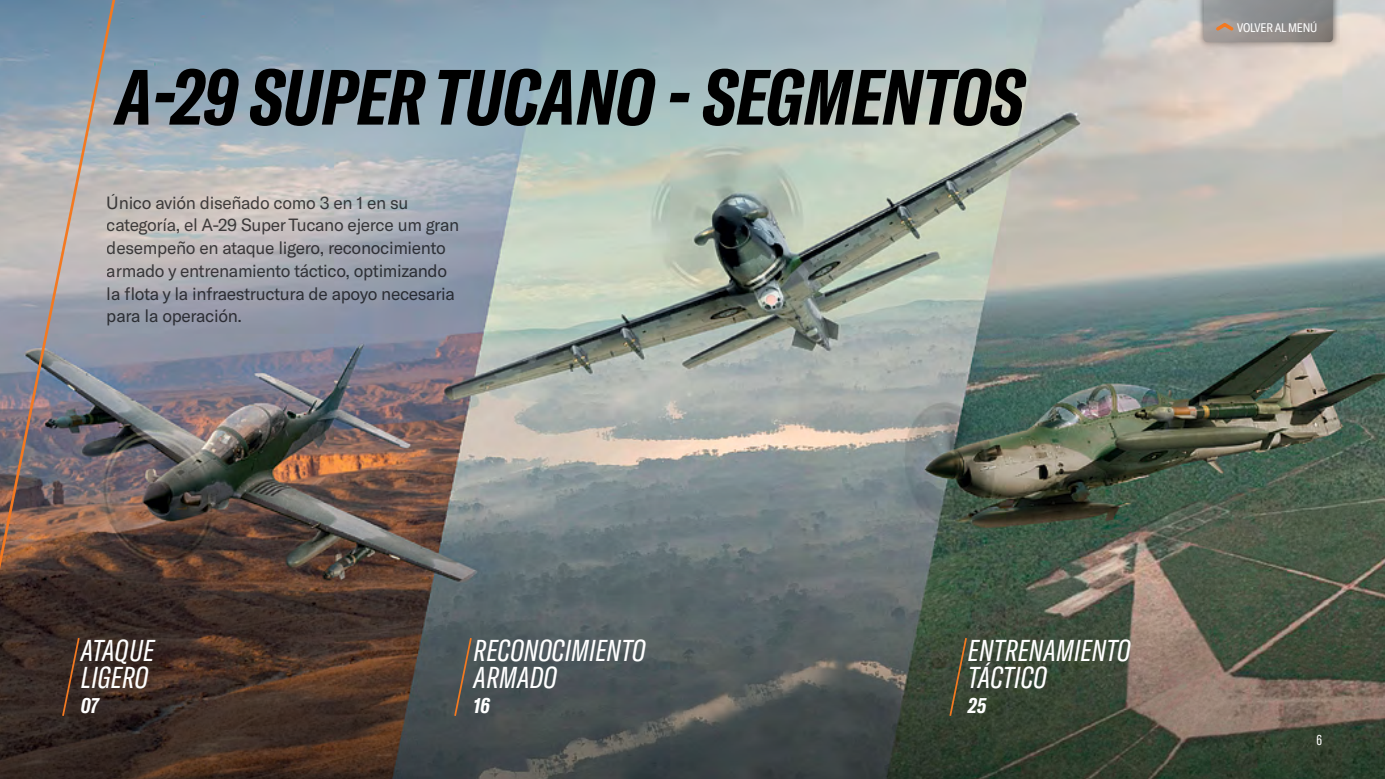
<style>
.page{position:relative;width:1385px;height:779px;background:#fff}
.page>*{position:absolute;margin:0;border:0;box-sizing:border-box;transform-origin:0 0}
.t1{font:italic 700 extra-condensed 77px "GT America";color:#000}
.t2{font:italic extra-condensed 29.75px/26.2px "GT America";letter-spacing:.01em;color:#fff}
.t3{font:italic 700 extra-condensed 21px "GT America";color:#fff}
.t4{font:17.5px/22.8px "GT America";letter-spacing:-.02em;color:#4d4d4f}
.t5{font:extra-condensed 14px "GT America";color:#fff}
.t6{font:condensed 12.25px "GT America";letter-spacing:-.02em;color:#fff}
</style>
<div class="page">
<img style="left:119px;top:0;width:1265px;height:476px">
<img style="left:119px;top:476px;width:1265px;height:303px">
<img style="left:0;top:0;width:119px;height:779px">
<svg style="left:0;top:47px;width:120px;height:133px;background:#9fa9b2"></svg>
<div style="left:454px;top:629px;width:216px;height:95px;background:linear-gradient(to bottom,#525d61,#454c4e)"></div>
<svg style="left:947px;top:629px;width:154px;height:95px;background:#394736"></svg>
<svg style="left:57px;top:629px;width:138px;height:95px;background:#392923"></svg>
<svg style="left:61px;top:636px;width:20px;height:82px;background:#442f23"></svg>
<svg style="left:453px;top:636px;width:20px;height:82px;background:#565550"></svg>
<svg style="left:948px;top:636px;width:19px;height:82px;background:#4a4b34"></svg>
<svg style="left:1196px;top:0;width:143px;height:50px;background:#c6bdb6"></svg>
<svg style="left:1203px;top:0;width:129px;height:42px;background:#908e8d"></svg>
<h1 class="t1" style="left:116px;top:51px;width:909px">A-29 SUPER TUCANO - SEGMENTOS</h1>
<p class="t4" style="left:107px;top:191px;width:354px">Único avión diseñado como 3 en 1 en su categoría, el A-29 Super Tucano ejerce um gran desempeño en ataque ligero, reconocimiento armado y entrenamiento táctico, optimizando la flota y la infraestructura de apoyo necesaria para la operación.</p>
<p class="t6" style="left:1236px;top:20px;width:81px">VOLVER AL MENÚ</p>
<h2 class="t2" style="left:81px;top:638px;width:74px">ATAQUE<br>LIGERO</h2>
<p class="t3" style="left:81px;top:693px;width:19px">07</p>
<h2 class="t2" style="left:473px;top:638px;width:173px">RECONOCIMIENTO<br>ARMADO</h2>
<p class="t3" style="left:473px;top:692px;width:18px">16</p>
<h2 class="t2" style="left:967px;top:638px;width:164px">ENTRENAMIENTO<br>TÁCTICO</h2>
<p class="t3" style="left:967px;top:693px;width:20px">25</p>
<p class="t5" style="left:1315px;top:731px;width:7px">6</p>
</div>
